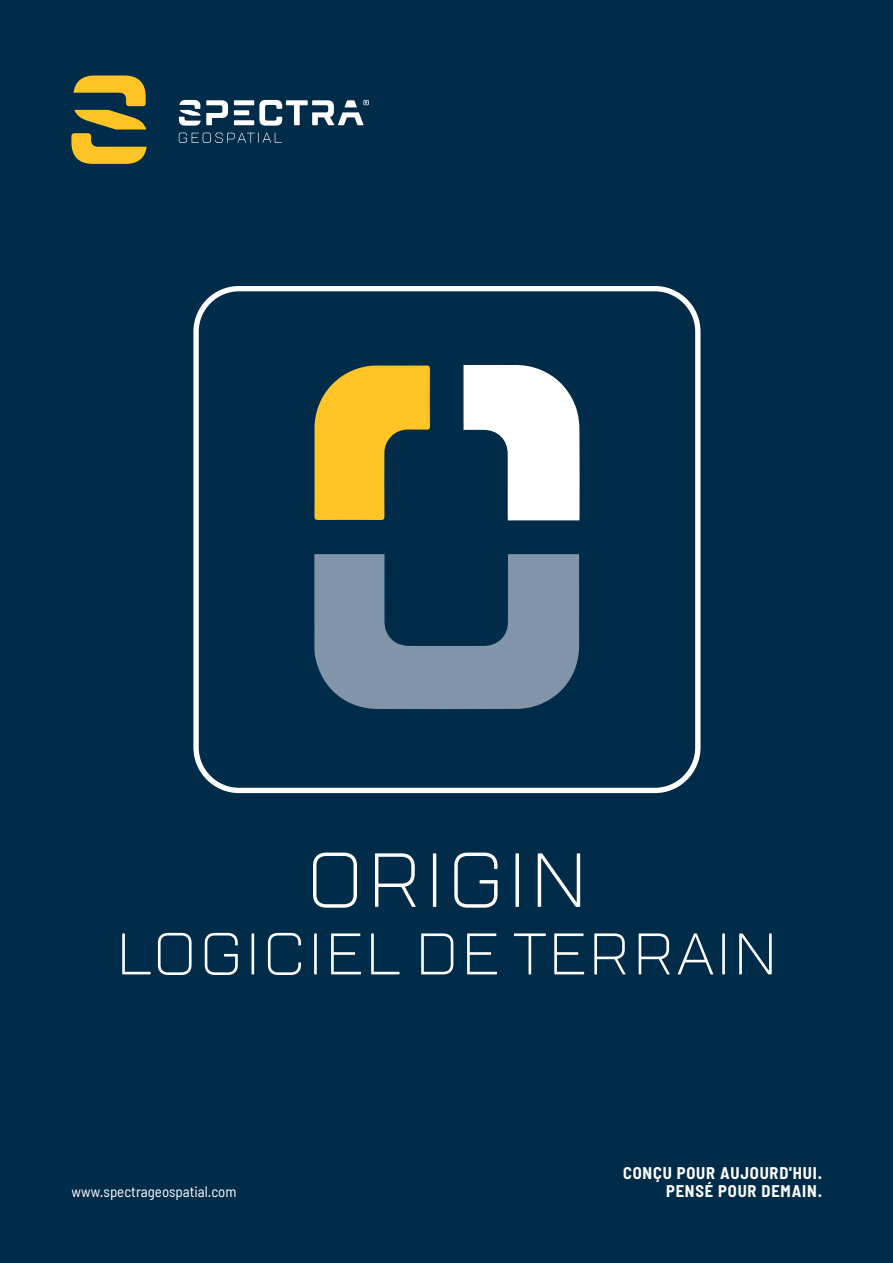
<style>
.page{position:relative;width:893px;height:1263px;background:#002b49}
.page>*{position:absolute;margin:0;border:0;box-sizing:border-box;transform-origin:0 0}
.t1{font:300 76.5px "TT Lakes";letter-spacing:.025em;color:#fff}
.t2{font:300 58.5px "TT Lakes";letter-spacing:.025em;color:#fff}
.t3{font:700 semi-condensed 16.5px/17.9px "Barlow";letter-spacing:.05em;color:#fff;text-align:right}
.t4{font:semi-condensed 15px "Barlow";color:#fff}
</style>
<div class="page">
<div style="left:193px;top:286px;width:507px;height:507px;border:5px solid #fff;border-radius:43px"></div>
<svg style="left:314px;top:554px;width:265px;height:155px"></svg>
<svg style="left:463px;top:365px;width:117px;height:155px"></svg>
<svg style="left:314px;top:365px;width:116px;height:155px"></svg>
<svg style="left:71px;top:75px;width:76px;height:89px"></svg>
<svg style="left:179px;top:100px;width:190px;height:26px"></svg>
<svg style="left:179px;top:133px;width:103px;height:10px"></svg>
<h1 class="t1" style="left:305px;top:832px;width:285px">ORIGIN</h1>
<h2 class="t2" style="left:116px;top:917px;width:664px">LOGICIEL DE TERRAIN</h2>
<p class="t4" style="left:71px;top:1182px;width:167px">www.spectrageospatial.com</p>
<p class="t3" style="left:623px;top:1164px;width:201px">CONÇU POUR AUJOURD'HUI.<br>PENSÉ POUR DEMAIN.</p>
</div>
